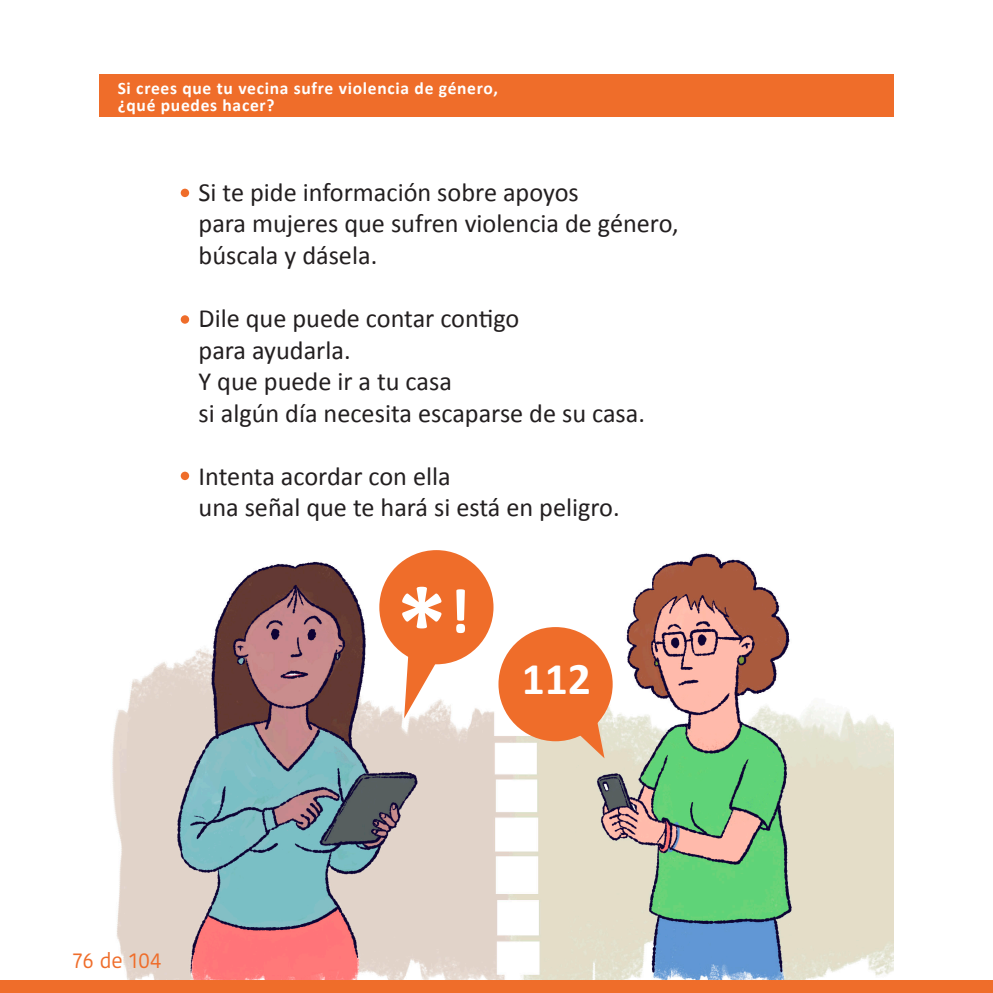
<style>
.page{position:relative;width:993px;height:993px;background:#fff}
.page>*{position:absolute;margin:0;border:0;box-sizing:border-box;transform-origin:0 0}
.t1{font:700 45.5px "Calibri";color:#fff}
.t2{font:26.25px "Calibri";color:#231f20}
.t3{font:21px "Kohinoor Devanagari";color:#ef6d2a}
.t4{font:700 17.5px "Calibri";letter-spacing:.04em;color:#fff}
</style>
<div class="page">
<img style="left:112px;top:474px;width:781px;height:506px">
<div style="left:0;top:980px;width:992px;height:12px;background:#ef6d2a"></div>
<div style="left:181px;top:189px;width:8px;height:8px;background:#ef6d2a;border-radius:50%"></div>
<div style="left:181px;top:315px;width:8px;height:8px;background:#ef6d2a;border-radius:50%"></div>
<div style="left:181px;top:471px;width:8px;height:9px;background:#ef6d2a;border-radius:50%"></div>
<div style="left:379px;top:550px;width:114px;height:114px;background:#ef6d2a;border-radius:50%"></div>
<div style="left:498px;top:627px;width:114px;height:114px;background:#ef6d2a;border-radius:50%"></div>
<svg style="left:404px;top:654px;width:34px;height:64px"></svg>
<svg style="left:575px;top:719px;width:29px;height:39px"></svg>
<svg style="left:402px;top:586px;width:63px;height:47px"></svg>
<div style="left:99px;top:74px;width:794px;height:43px;background:#ef6d2a"></div>
<p class="t4" style="left:118px;top:77px;width:381px">Si crees que tu vecina sufre violencia de género,</p>
<p class="t4" style="left:118px;top:94px;width:158px">¿qué puedes hacer?</p>
<p class="t2" style="left:198px;top:176px;width:381px">Si te pide información sobre apoyos</p>
<p class="t2" style="left:198px;top:207px;width:481px">para mujeres que sufren violencia de género,</p>
<p class="t2" style="left:198px;top:239px;width:180px">búscala y dásela.</p>
<p class="t2" style="left:198px;top:302px;width:322px">Dile que puede contar contigo</p>
<p class="t2" style="left:198px;top:333px;width:153px">para ayudarla.</p>
<p class="t2" style="left:198px;top:365px;width:255px">Y que puede ir a tu casa</p>
<p class="t2" style="left:198px;top:396px;width:448px">si algún día necesita escaparse de su casa.</p>
<p class="t2" style="left:198px;top:459px;width:253px">Intenta acordar con ella</p>
<p class="t2" style="left:198px;top:491px;width:422px">una señal que te hará si está en peligro.</p>
<p class="t3" style="left:73px;top:948px;width:89px">76 de 104</p>
<p class="t1" style="left:521px;top:650px;width:71px">112</p>
</div>
